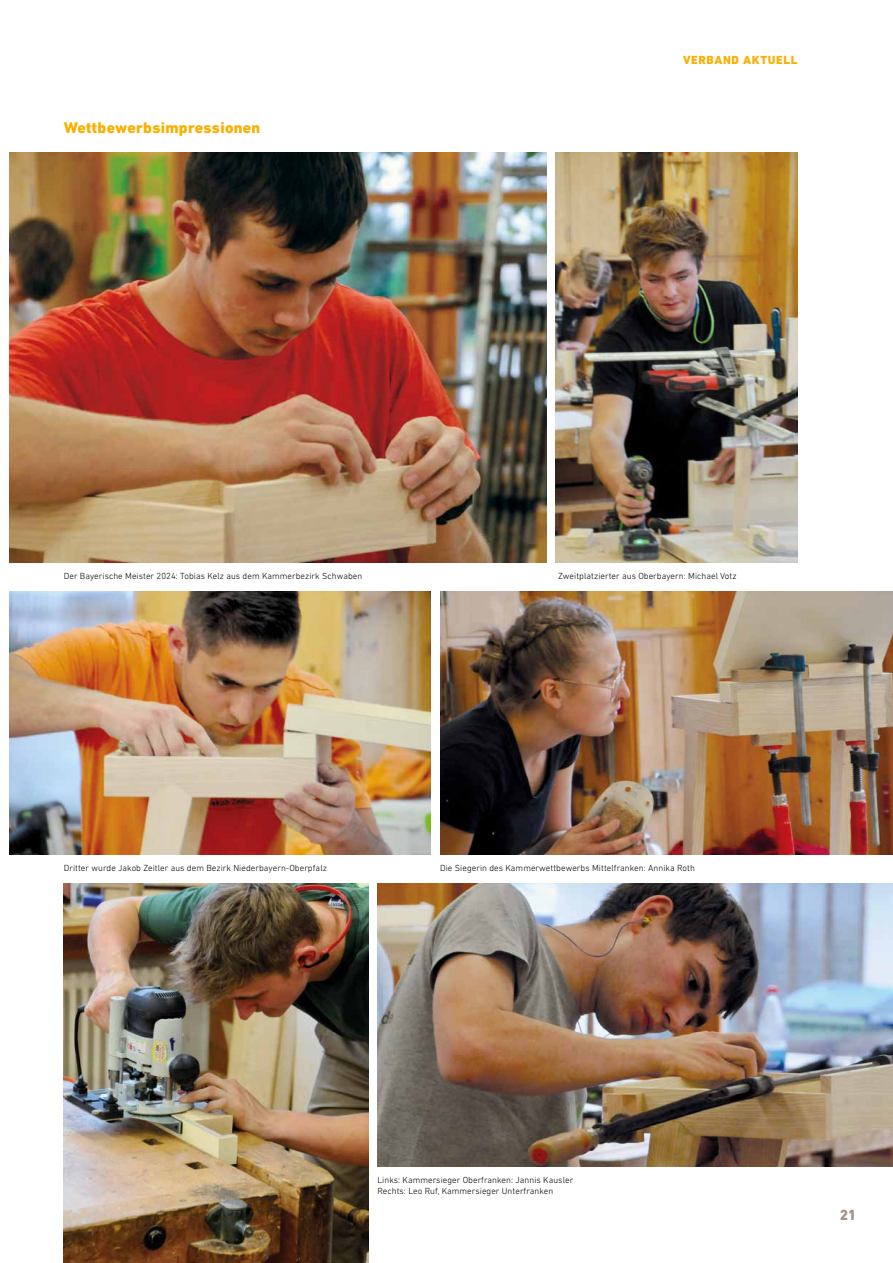
<style>
.page{position:relative;width:893px;height:1263px;background:#fff}
.page>*{position:absolute;margin:0;border:0;box-sizing:border-box;transform-origin:0 0}
.t1{font:800 15.75px "DIN Next LT Pro";letter-spacing:.02em;color:#f9b000}
.t2{font:800 15px "DIN Next LT Pro";color:#a39487}
.t3{font:800 12px "DIN Next LT Pro";letter-spacing:.05em;color:#f9b000}
.t4{font:300 9px/10.5px "DIN Next LT Pro";letter-spacing:.005em;color:#000}
</style>
<div class="page">
<img style="left:10px;top:591px;width:421px;height:263px">
<img style="left:10px;top:153px;width:536px;height:409px">
<img style="left:377px;top:884px;width:516px;height:283px">
<img style="left:64px;top:884px;width:304px;height:379px">
<img style="left:556px;top:153px;width:241px;height:409px">
<img style="left:440px;top:591px;width:453px;height:264px">
<h1 class="t1" style="left:64px;top:118px;width:198px">Wettbewerbsimpressionen</h1>
<h3 class="t3" style="left:683px;top:53px;width:116px">VERBAND AKTUELL</h3>
<p class="t4" style="left:64px;top:570px;width:300px">Der Bayerische Meister 2024: Tobias Kelz aus dem Kammerbezirk Schwaben</p>
<p class="t4" style="left:558px;top:570px;width:180px">Zweitplatzierter aus Oberbayern: Michael Votz</p>
<p class="t4" style="left:64px;top:863px;width:265px">Dritter wurde Jakob Zeitler aus dem Bezirk Niederbayern-Oberpfalz</p>
<p class="t4" style="left:440px;top:863px;width:256px">Die Siegerin des Kammerwettbewerbs Mittelfranken: Annika Roth</p>
<p class="t4" style="left:377px;top:1175px;width:197px">Links: Kammersieger Oberfranken: Jannis Kausler<br>Rechts: Leo Ruf, Kammersieger Unterfranken</p>
<h2 class="t2" style="left:840px;top:1206px;width:18px">21</h2>
</div>
